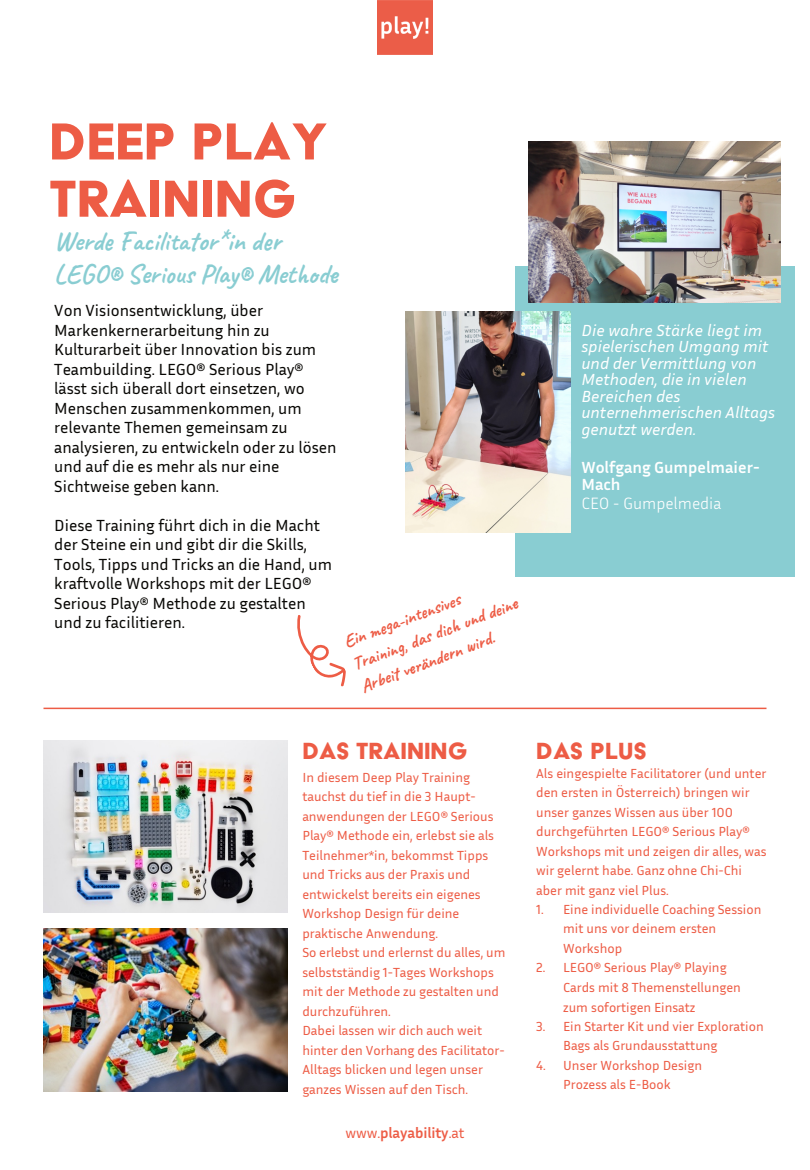
<style>
.page{position:relative;width:810px;height:1170px;background:#fff}
.page>*{position:absolute;margin:0;border:0;box-sizing:border-box;transform-origin:0 0}
.t1{font:60px/57.3px "Acier BAT Text Solid";color:#ed5c45}
.t2{font:700 27px/32.7px "Caveat";color:#89cdd2}
.t3{font:27px "Acier BAT Text Solid";color:#ed5c45}
.t4{font:700 18px/24px "Caveat";color:#ed5c45}
.t5{font:16.5px/19.5px "Inria Sans";color:#080704}
.t6{font:italic 16.5px/16.5px "Inria Sans";color:#fff}
.t7{font:700 16.5px/16.5px "Inria Sans";color:#fff}
.t8{font:300 16.5px "Inria Sans";letter-spacing:-.005em;color:#fff}
.t9{font:700 15px "Inria Sans";letter-spacing:-.005em;color:#ed5c45}
.t10{font:13.5px/19.5px "Inria Sans";color:#ed5c45}
.s1{font-weight:400}
</style>
<div class="page">
<div style="left:515px;top:267px;width:279px;height:310px;background:#89cdd2"></div>
<svg style="left:297px;top:615px;width:49px;height:72px"></svg>
<hr style="left:44px;top:708px;width:722px;height:1px;background:#ed5c45">
<img style="left:44px;top:741px;width:244px;height:172px">
<img style="left:405px;top:311px;width:166px;height:221px">
<img style="left:528px;top:142px;width:253px;height:160px">
<img style="left:44px;top:928px;width:244px;height:163px">
<img style="left:378px;top:0;width:54px;height:54px">
<h1 class="t1" style="left:49px;top:119px;width:280px">DEEP PLAY<br>TRAINING</h1>
<h2 class="t2" style="left:54px;top:225px;width:285px">Werde Facilitator*in der<br>LEGO® Serious Play® Methode</h2>
<p class="t5" style="left:54px;top:300px;width:284px">Von Visionsentwicklung, über<br>Markenkernerarbeitung hin zu<br>Kulturarbeit über Innovation bis zum<br>Teambuilding. LEGO® Serious Play® lässt sich überall dort einsetzen, wo<br>Menschen zusammenkommen, um relevante Themen gemeinsam zu analysieren, zu entwickeln oder zu lösen und auf die es mehr als nur eine<br>Sichtweise geben kann.</p>
<p class="t5" style="left:54px;top:515px;width:279px">Diese Training führt dich in die Macht der Steine ein und gibt dir die Skills, Tools, Tipps und Tricks an die Hand, um kraftvolle Workshops mit der LEGO® Serious Play® Methode zu gestalten und zu facilitieren.</p>
<h3 class="t4" style="left:340px;top:631px;width:177px;rotate:-21deg">Ein mega-intensives<br>Training, das dich und deine<br>Arbeit verändern wird.</h3>
<p class="t6" style="left:581px;top:321px;width:195px">Die wahre Stärke liegt im spielerischen Umgang mit und der Vermittlung von<br>Methoden, die in vielen<br>Bereichen des unternehmerischen Alltags genutzt werden.</p>
<p class="t7" style="left:581px;top:459px;width:180px">Wolfgang Gumpelmaier-<br>Mach</p>
<p class="t8" style="left:581px;top:493px;width:141px">CEO - Gumpelmedia</p>
<h2 class="t3" style="left:302px;top:740px;width:167px">DAS TRAINING</h2>
<p class="t10" style="left:302px;top:767px;width:205px">In diesem Deep Play Training tauchst du tief in die 3 Haupt&shy;anwendungen der LEGO® Serious<br>Play® Methode ein, erlebst sie als<br>Teilnehmer*in, bekommst Tipps und Tricks aus der Praxis und entwickelst bereits ein eigenes<br>Workshop Design für deine praktische Anwendung.<br>So erlebst und erlernst du alles, um selbstständig 1-Tages Workshops mit der Methode zu gestalten und durchzuführen.<br>Dabei lassen wir dich auch weit hinter den Vorhang des Facilitator-<br>Alltags blicken und legen unser ganzes Wissen auf den Tisch.</p>
<p class="t9" style="left:345px;top:1123px;width:121px"><span class="s1">www.</span>playability<span class="s1">.at</span></p>
<h2 class="t3" style="left:536px;top:740px;width:113px">DAS PLUS</h2>
<p class="t10" style="left:536px;top:763px;width:232px">Als eingespielte Facilitatorer (und unter den ersten in Österreich) bringen wir unser ganzes Wissen aus über 100 durchgeführten LEGO® Serious Play® Workshops mit und zeigen dir alles, was wir gelernt habe. Ganz ohne Chi-Chi aber mit ganz viel Plus.</p>
<p class="t10" style="left:563px;top:899px;width:200px;text-indent:-27px">1. Eine individuelle Coaching Session mit uns vor deinem ersten<br>Workshop</p>
<p class="t10" style="left:563px;top:957px;width:179px;text-indent:-27px">2. LEGO® Serious Play® Playing<br>Cards mit 8 Themenstellungen zum sofortigen Einsatz</p>
<p class="t10" style="left:563px;top:1016px;width:202px;text-indent:-27px">3. Ein Starter Kit und vier Exploration<br>Bags als Grundausstattung</p>
<p class="t10" style="left:536px;top:1055px;width:167px;text-align:center">4. Unser Workshop Design<br>Prozess als E-Book</p>
</div>
